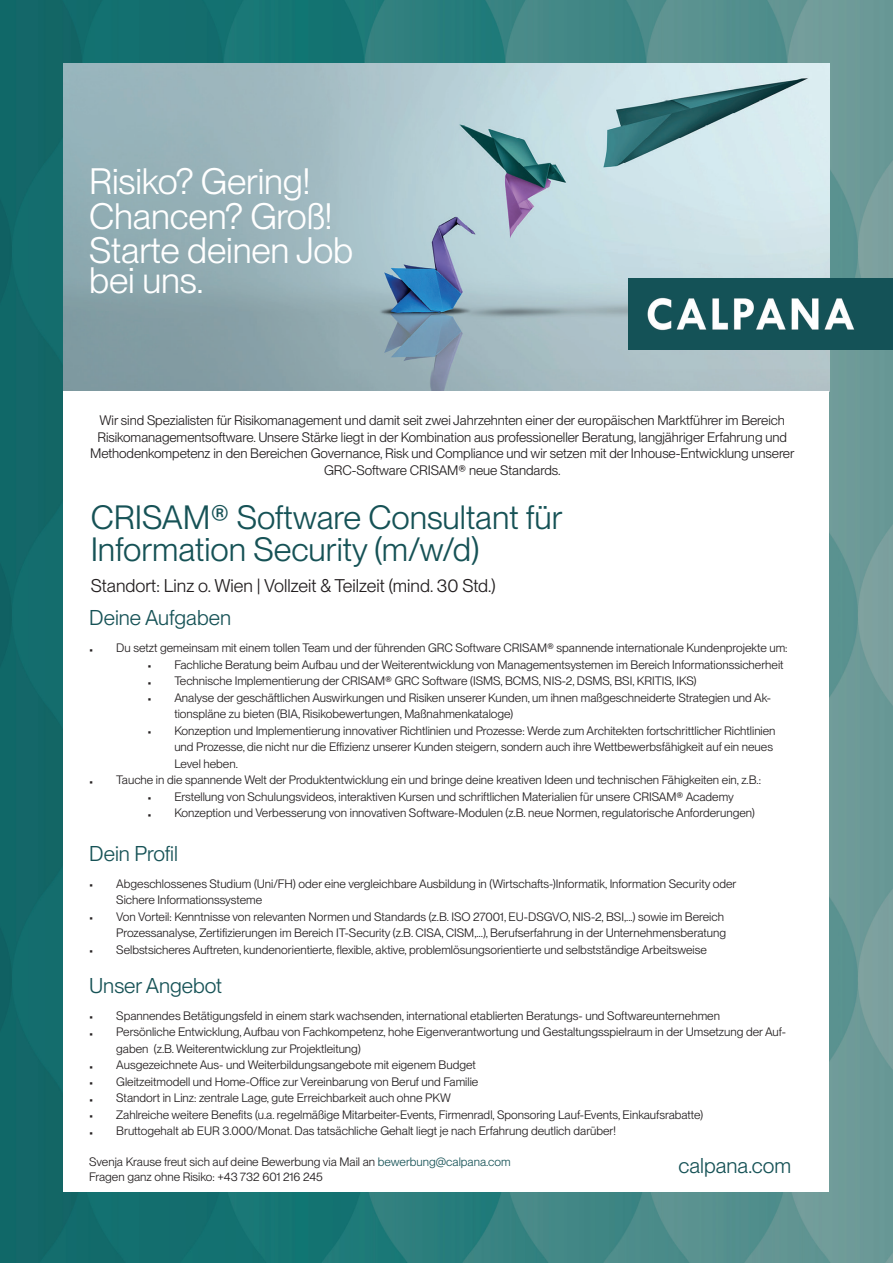
<style>
.page{position:relative;width:893px;height:1263px;background:#fff}
.page>*{position:absolute;margin:0;border:0;box-sizing:border-box;transform-origin:0 0}
.t1{font:36px/34.2px "PP Neue Montreal";letter-spacing:-.005em;color:#fff}
.t2{font:33px/31.5px "PP Neue Montreal";color:#165256}
.t3{font:21px "PP Neue Montreal";color:#165256}
.t4{font:18px "PP Neue Montreal";color:#231f20}
.t5{font:13.5px/16.5px "PP Neue Montreal";letter-spacing:-.005em;color:#231f20;text-align:center}
.t6{font:12px/16.5px "PP Neue Montreal";color:#231f20}
.s1{color:#165256}
</style>
<div class="page">
<img style="left:0;top:0;width:893px;height:1263px">
<img style="left:64px;top:64px;width:765px;height:327px">
<div style="left:64px;top:391px;width:765px;height:800px;background:#fff"></div>
<img style="left:628px;top:279px;width:265px;height:70px">
<h1 class="t1" style="left:89px;top:164px;width:265px">Risiko? Gering!<br>Chancen? Groß!<br>Starte deinen Job</h1>
<h1 class="t1" style="left:89px;top:263px;width:116px">bei uns.</h1>
<p class="t5" style="left:90px;top:412px;width:706px">Wir sind Spezialisten für Risikomanagement und damit seit zwei Jahrzehnten einer der europäischen Marktführer im Bereich Risikomanagementsoftware. Unsere Stärke liegt in der Kombination aus professioneller Beratung, langjähriger Erfahrung und Methodenkompetenz in den Bereichen Governance, Risk und Compliance und wir setzen mit der Inhouse-Entwicklung unserer GRC-Software CRISAM® neue Standards.</p>
<h2 class="t2" style="left:91px;top:501px;width:473px">CRISAM® Software Consultant für<br>Information Security (m/w/d)</h2>
<h3 class="t4" style="left:91px;top:575px;width:406px">Standort: Linz o. Wien | Vollzeit &amp; Teilzeit (mind. 30 Std.)</h3>
<h3 class="t3" style="left:89px;top:605px;width:143px">Deine Aufgaben</h3>
<p class="t6" style="left:89px;top:640px;width:700px">• Du setzt gemeinsam mit einem tollen Team und der führenden GRC Software CRISAM® spannende internationale Kundenprojekte um:</p>
<p class="t6" style="left:147px;top:656px;width:638px">• Fachliche Beratung beim Aufbau und der Weiterentwicklung von Managementsystemen im Bereich Informationssicherheit</p>
<p class="t6" style="left:147px;top:673px;width:551px">• Technische Implementierung der CRISAM® GRC Software (ISMS, BCMS, NIS-2, DSMS, BSI, KRITIS, IKS)</p>
<p class="t6" style="left:174px;top:689px;width:598px;text-indent:-27px">• Analyse der geschäftlichen Auswirkungen und Risiken unserer Kunden, um ihnen maßgeschneiderte Strategien und Ak&shy;tionspläne zu bieten (BIA, Risikobewertungen, Maßnahmenkataloge)</p>
<p class="t6" style="left:174px;top:722px;width:603px;text-indent:-27px">• Konzeption und Implementierung innovativer Richtlinien und Prozesse: Werde zum Architekten fortschrittlicher Richtlinien und Prozesse, die nicht nur die Effizienz unserer Kunden steigern, sondern auch ihre Wettbewerbsfähigkeit auf ein neues<br>Level heben.</p>
<p class="t6" style="left:89px;top:772px;width:673px">• Tauche in die spannende Welt der Produktentwicklung ein und bringe deine kreativen Ideen und technischen Fähigkeiten ein, z.B.:</p>
<p class="t6" style="left:147px;top:788px;width:588px">• Erstellung von Schulungsvideos, interaktiven Kursen und schriftlichen Materialien für unsere CRISAM® Academy</p>
<p class="t6" style="left:147px;top:805px;width:609px">• Konzeption und Verbesserung von innovativen Software-Modulen (z.B. neue Normen, regulatorische Anforderungen)</p>
<h3 class="t3" style="left:89px;top:841px;width:90px">Dein Profil</h3>
<p class="t6" style="left:116px;top:875px;width:622px;text-indent:-27px">• Abgeschlossenes Studium (Uni/FH) oder eine vergleichbare Ausbildung in (Wirtschafts-)Informatik, Information Security oder<br>Sichere Informationssysteme</p>
<p class="t6" style="left:89px;top:908px;width:638px;text-align:right">• Von Vorteil: Kenntnisse von relevanten Normen und Standards (z.B. ISO 27001, EU-DSGVO, NIS-2, BSI,...) sowie im Bereich<br>Prozessanalyse, Zertifizierungen im Bereich IT-Security (z.B. CISA, CISM,…), Berufserfahrung in der Unternehmensberatung</p>
<p class="t6" style="left:89px;top:941px;width:619px">• Selbstsicheres Auftreten, kundenorientierte, flexible, aktive, problemlösungsorientierte und selbstständige Arbeitsweise</p>
<h3 class="t3" style="left:89px;top:973px;width:134px">Unser Angebot</h3>
<p class="t6" style="left:89px;top:1007px;width:632px">• Spannendes Betätigungsfeld in einem stark wachsenden, international etablierten Beratungs- und Softwareunternehmen</p>
<p class="t6" style="left:116px;top:1024px;width:671px;text-indent:-27px">• Persönliche Entwicklung, Aufbau von Fachkompetenz, hohe Eigenverantwortung und Gestaltungsspielraum in der Umsetzung der Auf&shy;gaben (z.B. Weiterentwicklung zur Projektleitung)</p>
<p class="t6" style="left:89px;top:1057px;width:388px">• Ausgezeichnete Aus- und Weiterbildungsangebote mit eigenem Budget</p>
<p class="t6" style="left:89px;top:1073px;width:391px">• Gleitzeitmodell und Home-Office zur Vereinbarung von Beruf und Familie</p>
<p class="t6" style="left:89px;top:1090px;width:363px">• Standort in Linz: zentrale Lage, gute Erreichbarkeit auch ohne PKW</p>
<p class="t6" style="left:89px;top:1106px;width:615px">• Zahlreiche weitere Benefits (u.a. regelmäßige Mitarbeiter-Events, Firmenradl, Sponsoring Lauf-Events, Einkaufsrabatte)</p>
<p class="t6" style="left:89px;top:1123px;width:528px">• Bruttogehalt ab EUR 3.000/Monat. Das tatsächliche Gehalt liegt je nach Erfahrung deutlich darüber!</p>
<p class="t6" style="left:89px;top:1154px;width:423px;line-height:15px">Svenja Krause freut sich auf deine Bewerbung via Mail an <span class="s1">bewerbung@calpana.com<br></span>Fragen ganz ohne Risiko: +43 732 601 216 245</p>
<h3 class="t3" style="left:678px;top:1153px;width:114px">calpana.com</h3>
</div>
